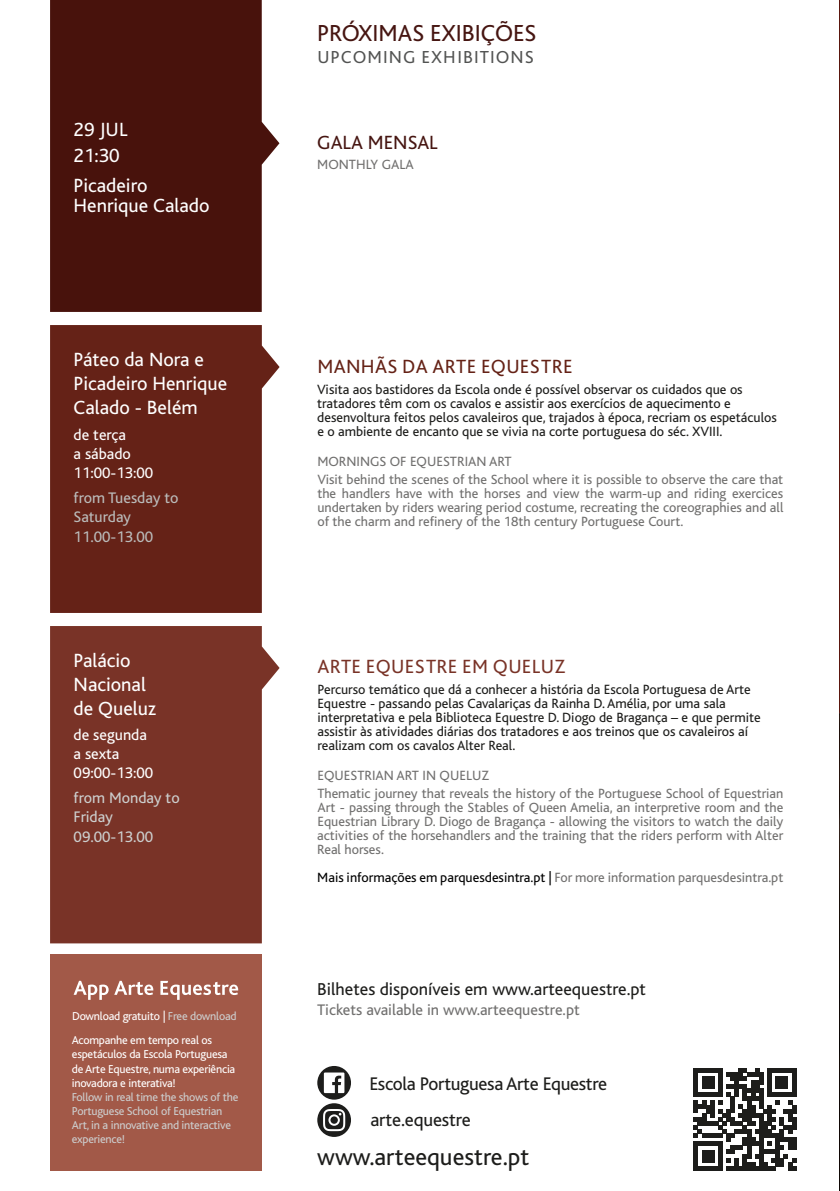
<style>
.page{position:relative;width:840px;height:1191px;background:#fff}
.page>*{position:absolute;margin:0;border:0;box-sizing:border-box;transform-origin:0 0}
.t1{font:24.8px "Bliss";color:#1d1d1b}
.t2{font:24.2px "Bliss";color:#461511}
.t3{font:20px/24px "Bliss";color:#fff}
.t4{font:20px "Bliss Pro";letter-spacing:.015em;color:#652216}
.t5{font:20px "Bliss Pro";letter-spacing:.015em;color:#793327}
.t6{font:20px "Bliss";color:#461511}
.t7{font:19px "Bliss";letter-spacing:-.02em;color:#1d1d1b}
.t8{font:18.2px "Bliss Pro";letter-spacing:.055em;color:#525352}
.t9{font:18px "Bliss";color:#1d1d1b}
.t10{font:16px/19.2px "Bliss";color:#fff}
.t11{font:16px "Bliss";color:#71706f}
.t12{font:16px/19.2px "Bliss";color:#babbba}
.t13{font:16px/19.2px "Bliss";color:#cccecd}
.t14{font:14px/14px "Bliss";color:#71706f}
.t15{font:14px/14px "Bliss";color:#1d1d1b}
.t16{font:14px "Bliss";color:#000}
.t17{font:12px/14.4px "Bliss";letter-spacing:-.02em;color:#fff}
.t18{font:12px/14px "Bliss";letter-spacing:-.02em;color:#cccdcd}
.s1{color:#cccdcd}
.s2{color:#71706f}
</style>
<div class="page">
<svg style="left:50px;top:325px;width:229px;height:288px;background:#6f3127"></svg>
<svg style="left:50px;top:626px;width:229px;height:317px;background:#824136"></svg>
<div style="left:50px;top:954px;width:211px;height:216px;background:#a25948"></div>
<svg style="left:693px;top:1068px;width:102px;height:102px"></svg>
<svg style="left:317px;top:1066px;width:34px;height:33px"></svg>
<svg style="left:324px;top:1072px;width:20px;height:21px"></svg>
<svg style="left:317px;top:1103px;width:34px;height:34px"></svg>
<svg style="left:323px;top:1109px;width:22px;height:22px"></svg>
<svg style="left:74px;top:980px;width:79px;height:19px"></svg>
<svg style="left:160px;top:981px;width:78px;height:18px"></svg>
<svg style="left:50px;top:0;width:229px;height:312px;background:#54221d"></svg>
<h3 class="t3" style="left:74px;top:117px;width:55px;line-height:26px">29 JUL<br>21:30</h3>
<h3 class="t3" style="left:74px;top:176px;width:137px;line-height:20px">Picadeiro<br>Henrique Calado</h3>
<h3 class="t3" style="left:74px;top:348px;width:155px">Páteo da Nora e<br>Picadeiro Henrique<br>Calado - Belém</h3>
<p class="t10" style="left:74px;top:425px;width:81px">de terça<br>a sábado<br>11:00-13:00</p>
<p class="t12" style="left:74px;top:489px;width:106px">from Tuesday to<br>Saturday<br>11.00-13.00</p>
<h3 class="t3" style="left:74px;top:649px;width:84px">Palácio<br>Nacional de Queluz</h3>
<p class="t10" style="left:74px;top:725px;width:81px">de segunda a sexta<br>09:00-13:00</p>
<p class="t13" style="left:74px;top:788px;width:107px">from Monday to<br>Friday<br>09.00-13.00</p>
<p class="t17" style="left:72px;top:1008px;width:166px">Download gratuito | <span class="s1">Free download</span></p>
<p class="t17" style="left:72px;top:1033px;width:165px">Acompanhe em tempo real os espetáculos da Escola Portuguesa de Arte Equestre, numa experiência inovadora e interativa!</p>
<p class="t18" style="left:72px;top:1090px;width:168px">Follow in real time the shows of the<br>Portuguese School of Equestrian<br>Art, in a innovative and interactive experience!</p>
<h2 class="t2" style="left:317px;top:20px;width:220px">PRÓXIMAS EXIBIÇÕES</h2>
<h3 class="t8" style="left:317px;top:45px;width:218px">UPCOMING EXHIBITIONS</h3>
<h3 class="t6" style="left:317px;top:132px;width:122px">GALA MENSAL</h3>
<p class="t14" style="left:317px;top:157px;width:98px">MONTHLY GALA</p>
<h3 class="t4" style="left:317px;top:354px;width:256px">MANHÃS DA ARTE EQUESTRE</h3>
<p class="t15" style="left:317px;top:383px;width:461px">Visita aos bastidores da Escola onde é possível observar os cuidados que os tratadores têm com os cavalos e assistir aos exercícios de aquecimento e desenvoltura feitos pelos cavaleiros que, trajados à época, recriam os espetáculos e o ambiente de encanto que se vivia na corte portuguesa do séc. XVIII.</p>
<p class="t14" style="left:317px;top:453px;width:467px;line-height:18px">MORNINGS OF EQUESTRIAN ART<br>Visit behind the scenes of the School where it is possible to observe the care that</p>
<p class="t14" style="left:317px;top:487px;width:467px;text-align:justify">the handlers have with the horses and view the warm-up and riding exercices undertaken by riders wearing period costume, recreating the coreographies and all of the charm and refinery of the 18th century Portuguese Court.</p>
<h3 class="t5" style="left:317px;top:654px;width:249px">ARTE EQUESTRE EM QUELUZ</h3>
<p class="t15" style="left:317px;top:683px;width:445px">Percurso temático que dá a conhecer a história da Escola Portuguesa de Arte Equestre - passando pelas Cavalariças da Rainha D.Amélia, por uma sala interpretativa e pela Biblioteca Equestre D. Diogo de Bragança – e que permite assistir às atividades diárias dos tratadores e aos treinos que os cavaleiros aí realizam com os cavalos Alter Real.</p>
<p class="t14" style="left:317px;top:767px;width:467px;line-height:18px">EQUESTRIAN ART IN QUELUZ<br>Thematic journey that reveals the history of the Portuguese School of Equestrian</p>
<p class="t14" style="left:317px;top:801px;width:467px;text-align:justify">Art - passing through the Stables of Queen Amelia, an interpretive room and the Equestrian Library D. Diogo de Bragança - allowing the visitors to watch the daily activities of the horsehandlers and the training that the riders perform with Alter Real horses.</p>
<p class="t16" style="left:317px;top:870px;width:467px">Mais informações em parquesdesintra.pt | <span class="s2">For more information parquesdesintra.pt</span></p>
<p class="t9" style="left:317px;top:979px;width:330px">Bilhetes disponíveis em www.arteequestre.pt</p>
<p class="t11" style="left:317px;top:1001px;width:264px">Tickets available in www.arteequestre.pt</p>
<h3 class="t7" style="left:369px;top:1073px;width:239px">Escola Portuguesa Arte Equestre</h3>
<h3 class="t7" style="left:370px;top:1110px;width:102px">arte.equestre</h3>
<h1 class="t1" style="left:317px;top:1143px;width:213px">www.arteequestre.pt</h1>
</div>
